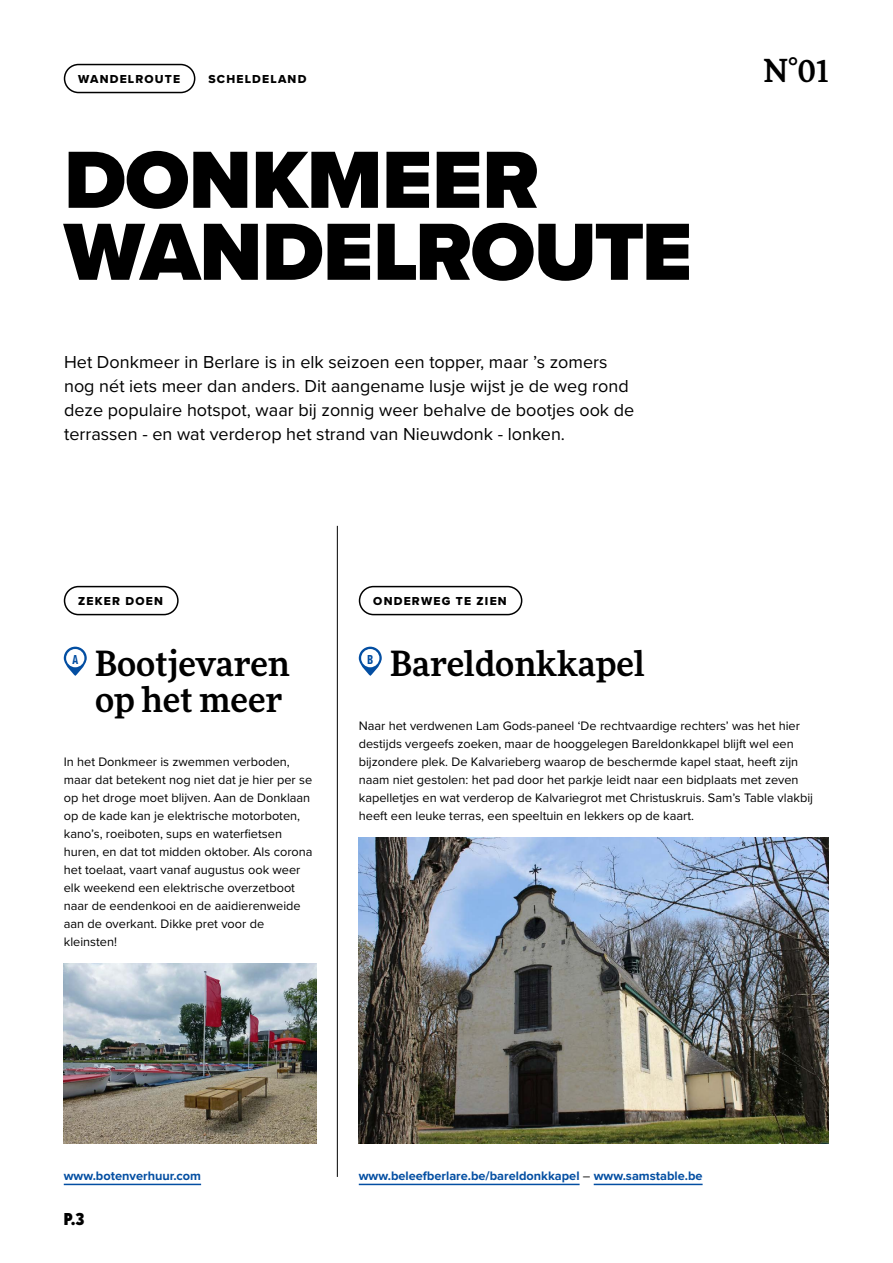
<style>
.page{position:relative;width:893px;height:1263px;background:#fff}
.page>*{position:absolute;margin:0;border:0;box-sizing:border-box;transform-origin:0 0}
.t1{font:900 84px/72px "Proxima Nova";letter-spacing:-.01em;color:#000}
.t2{font:500 34.5px/36px "More Pro";color:#000}
.t3{font:500 31.5px "More Pro";color:#000}
.t4{font:18px/24px "Proxima Nova";color:#000}
.t5{font:900 18px "Proxima Nova Ex Cn";color:#000}
.t6{font:700 13.5px "Proxima Nova Ex Cn";color:#034ea2}
.t7{font:12.75px/18px "Proxima Nova";color:#000}
.t8{font:700 12.75px "Proxima Nova";color:#034ea2}
.t9{font:12px "Proxima Nova Extrabld";letter-spacing:.1em;color:#000}
.s1{font-weight:400;color:#000}
</style>
<div class="page">
<hr style="left:337px;top:526px;width:1px;height:651px;background:#000">
<div style="left:64px;top:64px;width:131px;height:29px;border:2px solid #000;border-radius:14px"></div>
<hr style="left:64px;top:1184px;width:137px;height:1px;background:#034ea2">
<div style="left:64px;top:586px;width:115px;height:29px;border:2px solid #000;border-radius:14px"></div>
<svg style="left:64px;top:647px;width:23px;height:29px"></svg>
<div style="left:66px;top:649px;width:18px;height:18px;background:#fff;border-radius:50%"></div>
<hr style="left:359px;top:1184px;width:221px;height:1px;background:#034ea2">
<hr style="left:594px;top:1184px;width:109px;height:1px;background:#034ea2">
<div style="left:359px;top:586px;width:163px;height:29px;border:2px solid #000;border-radius:14px"></div>
<svg style="left:359px;top:647px;width:23px;height:29px"></svg>
<div style="left:361px;top:649px;width:18px;height:18px;background:#fff;border-radius:50%"></div>
<img style="left:64px;top:964px;width:252px;height:180px">
<img style="left:359px;top:838px;width:470px;height:306px">
<p class="t9" style="left:78px;top:70px;width:103px">WANDELROUTE</p>
<p class="t9" style="left:208px;top:70px;width:99px">SCHELDELAND</p>
<h1 class="t1" style="left:64px;top:143px;width:629px">DONKMEER<br>WANDELROUTE</h1>
<p class="t4" style="left:64px;top:349px;width:572px">Het Donkmeer in Berlare is in elk seizoen een topper, maar ’s zomers nog nét iets meer dan anders. Dit aangename lusje wijst je de weg rond deze populaire hotspot, waar bij zonnig weer behalve de bootjes ook de terrassen - en wat verderop het strand van Nieuwdonk - lonken.</p>
<p class="t9" style="left:78px;top:592px;width:86px">ZEKER DOEN</p>
<p class="t9" style="left:373px;top:592px;width:135px">ONDERWEG TE ZIEN</p>
<h3 class="t3" style="left:764px;top:48px;width:67px">N°01</h3>
<p class="t6" style="left:72px;top:649px;width:7px">A</p>
<h2 class="t2" style="left:95px;top:643px;width:196px">Bootjevaren op het meer</h2>
<p class="t7" style="left:64px;top:752px;width:250px">In het Donkmeer is zwemmen verboden, maar dat betekent nog niet dat je hier per se op het droge moet blijven. Aan de Donklaan op de kade kan je elektrische motorboten, kano’s, roeiboten, sups en waterfietsen huren, en dat tot midden oktober. Als corona het toelaat, vaart vanaf augustus ook weer elk weekend een elektrische overzetboot naar de eendenkooi en de aaidierenweide aan de overkant. Dikke pret voor de kleinsten!</p>
<p class="t6" style="left:367px;top:649px;width:8px">B</p>
<h2 class="t2" style="left:390px;top:643px;width:256px">Bareldonkkapel</h2>
<p class="t7" style="left:359px;top:716px;width:456px">Naar het verdwenen Lam Gods-paneel ‘De rechtvaardige rechters’ was het hier destijds vergeefs zoeken, maar de hooggelegen Bareldonkkapel blijft wel een bijzondere plek. De Kalvarieberg waarop de beschermde kapel staat, heeft zijn naam niet gestolen: het pad door het parkje leidt naar een bidplaats met zeven kapelletjes en wat verderop de Kalvariegrot met Christuskruis. Sam’s Table vlakbij heeft een leuke terras, een speeltuin en lekkers op de kaart.</p>
<p class="t8" style="left:64px;top:1166px;width:139px">www.botenverhuur.com</p>
<h3 class="t5" style="left:64px;top:1206px;width:22px">P.3</h3>
<p class="t8" style="left:359px;top:1166px;width:345px">www.beleefberlare.be/bareldonkkapel <span class="s1">–</span> www.samstable.be</p>
</div>
